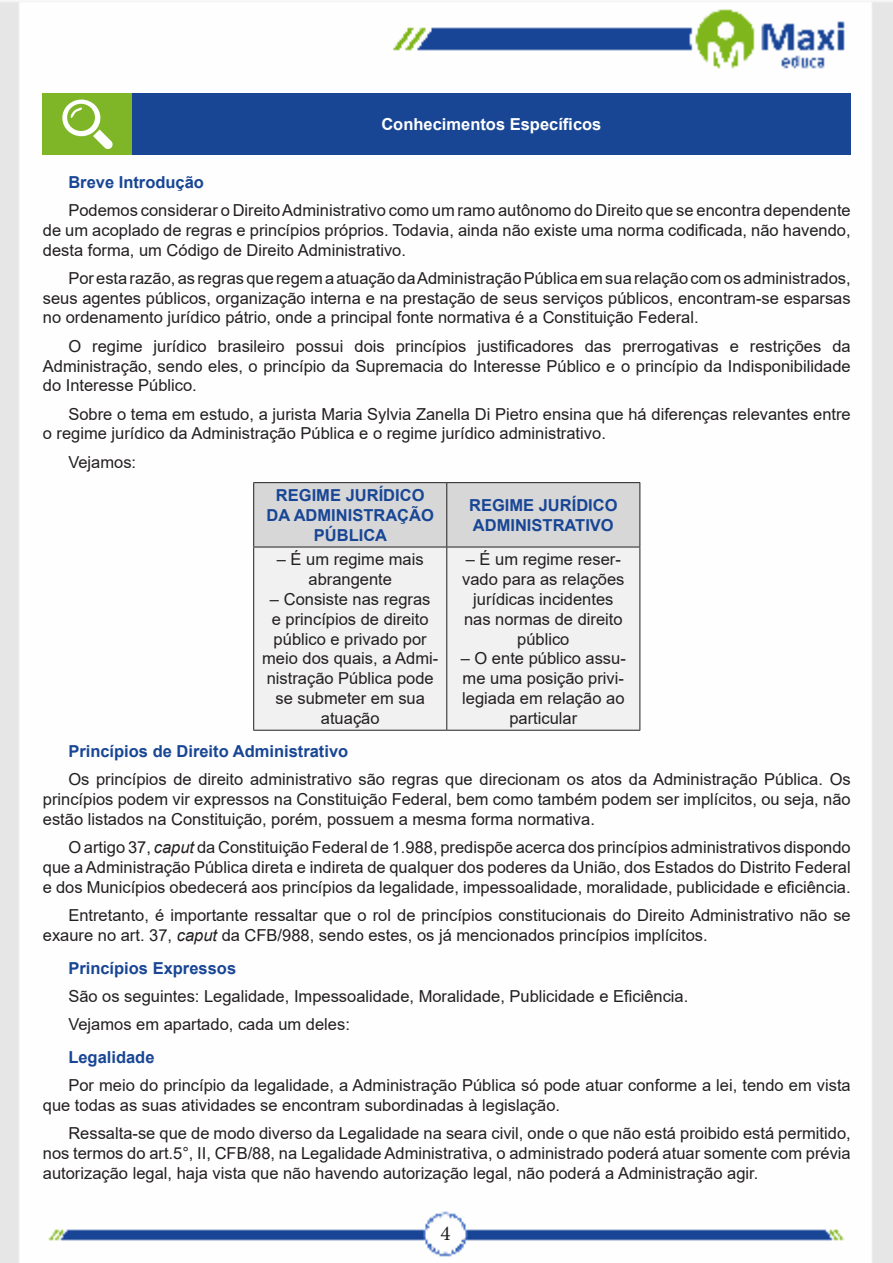
<style>
.page{position:relative;width:893px;height:1263px;background:#fff}
.page>*{position:absolute;margin:0;border:0;box-sizing:border-box;transform-origin:0 0}
.t1{font:21px "Minion Pro";color:#231f20}
.INDICE{font:16.5px/19.8px "Arial";color:#231f20;text-align:justify}
.INDICE-2{font:700 16.5px/19.8px "Arial";color:#184695;text-align:center}
.Titulo_de_Caixa{font:700 16.5px "Arial";color:#fff}
.s1{font-style:italic}
</style>
<div class="page">
<img style="left:0;top:1px;width:893px;height:1262px">
<div style="left:43px;top:94px;width:89px;height:61px;background:#7fb628"></div>
<div style="left:132px;top:94px;width:719px;height:61px;background:#184695"></div>
<svg style="left:62px;top:100px;width:51px;height:49px"></svg>
<div style="left:254px;top:483px;width:385px;height:64px;background:#d7d7d7"></div>
<div style="left:254px;top:548px;width:385px;height:182px;background:#f1f1f1"></div>
<hr style="left:253px;top:482px;width:194px;height:1px;background:#231f20">
<hr style="left:253px;top:483px;width:1px;height:64px;background:#231f20">
<hr style="left:447px;top:482px;width:193px;height:1px;background:#231f20">
<hr style="left:446px;top:483px;width:1px;height:64px;background:#231f20">
<hr style="left:639px;top:483px;width:1px;height:64px;background:#231f20">
<hr style="left:253px;top:547px;width:194px;height:1px;background:#231f20">
<hr style="left:253px;top:547px;width:1px;height:183px;background:#231f20">
<hr style="left:447px;top:547px;width:193px;height:1px;background:#231f20">
<hr style="left:446px;top:547px;width:1px;height:183px;background:#231f20">
<hr style="left:639px;top:547px;width:1px;height:183px;background:#231f20">
<hr style="left:253px;top:730px;width:194px;height:1px;background:#231f20">
<hr style="left:447px;top:730px;width:193px;height:1px;background:#231f20">
<p class="Titulo_de_Caixa" style="left:381px;top:113px;width:222px">Conhecimentos Específicos</p>
<p class="INDICE-2" style="left:68px;top:172px;width:137px">Breve Introdução</p>
<p class="INDICE" style="left:43px;top:200px;width:809px;text-indent:26px">Podemos considerar o Direito Administrativo como um ramo autônomo do Direito que se encontra dependente de um acoplado de regras e princípios próprios. Todavia, ainda não existe uma norma codificada, não havendo, desta forma, um Código de Direito Administrativo.</p>
<p class="INDICE" style="left:43px;top:268px;width:809px;text-indent:26px">Por esta razão, as regras que regem a atuação da Administração Pública em sua relação com os administrados, seus agentes públicos, organização interna e na prestação de seus serviços públicos, encontram-se esparsas no ordenamento jurídico pátrio, onde a principal fonte normativa é a Constituição Federal.</p>
<p class="INDICE" style="left:43px;top:336px;width:809px;text-indent:26px">O regime jurídico brasileiro possui dois princípios justificadores das prerrogativas e restrições da Administração, sendo eles, o princípio da Supremacia do Interesse Público e o princípio da Indisponibilidade do Interesse Público.</p>
<p class="INDICE" style="left:43px;top:404px;width:809px;text-indent:26px">Sobre o tema em estudo, a jurista Maria Sylvia Zanella Di Pietro ensina que há diferenças relevantes entre o regime jurídico da Administração Pública e o regime jurídico administrativo.</p>
<p class="INDICE" style="left:68px;top:452px;width:69px">Vejamos:</p>
<p class="INDICE-2" style="left:266px;top:485px;width:169px">REGIME JURÍDICO<br>DA ADMINISTRAÇÃO<br>PÚBLICA</p>
<p class="INDICE-2" style="left:469px;top:495px;width:150px;text-align:left">REGIME JURÍDICO<br>ADMINISTRATIVO</p>
<p class="INDICE" style="left:277px;top:550px;width:148px;text-align:center">– É um regime mais abrangente</p>
<p class="INDICE" style="left:262px;top:589px;width:178px;text-align:center">– Consiste nas regras<br>e princípios de direito público e privado por meio dos quais, a Admi&shy;nistração Pública pode se submeter em sua atuação</p>
<p class="INDICE" style="left:462px;top:550px;width:164px;text-align:center">– É um regime reser&shy;vado para as relações jurídicas incidentes nas normas de direito público</p>
<p class="INDICE" style="left:461px;top:649px;width:167px;text-align:center">– O ente público assu&shy;me uma posição privi&shy;legiada em relação ao particular</p>
<p class="INDICE-2" style="left:68px;top:742px;width:281px">Princípios de Direito Administrativo</p>
<p class="INDICE" style="left:43px;top:770px;width:809px;text-indent:26px">Os princípios de direito administrativo são regras que direcionam os atos da Administração Pública. Os princípios podem vir expressos na Constituição Federal, bem como também podem ser implícitos, ou seja, não estão listados na Constituição, porém, possuem a mesma forma normativa.</p>
<p class="INDICE" style="left:43px;top:837px;width:809px;text-indent:26px">O artigo 37, <span class="s1">caput</span> da Constituição Federal de 1.988, predispõe acerca dos princípios administrativos dispondo que a Administração Pública direta e indireta de qualquer dos poderes da União, dos Estados do Distrito Federal e dos Municípios obedecerá aos princípios da legalidade, impessoalidade, moralidade, publicidade e eficiência.</p>
<p class="INDICE" style="left:43px;top:905px;width:809px;text-indent:26px">Entretanto, é importante ressaltar que o rol de princípios constitucionais do Direito Administrativo não se exaure no art. 37, <span class="s1">caput</span> da CFB/988, sendo estes, os já mencionados princípios implícitos.</p>
<p class="INDICE-2" style="left:68px;top:958px;width:169px">Princípios Expressos</p>
<p class="INDICE" style="left:68px;top:986px;width:621px">São os seguintes: Legalidade, Impessoalidade, Moralidade, Publicidade e Eficiência.</p>
<p class="INDICE" style="left:68px;top:1014px;width:283px">Vejamos em apartado, cada um deles:</p>
<p class="INDICE-2" style="left:68px;top:1047px;width:88px">Legalidade</p>
<p class="INDICE" style="left:43px;top:1075px;width:809px;text-indent:26px">Por meio do princípio da legalidade, a Administração Pública só pode atuar conforme a lei, tendo em vista que todas as suas atividades se encontram subordinadas à legislação.</p>
<p class="INDICE" style="left:43px;top:1123px;width:809px;text-indent:26px">Ressalta-se que de modo diverso da Legalidade na seara civil, onde o que não está proibido está permitido, nos termos do art.5°, II, CFB/88, na Legalidade Administrativa, o administrado poderá atuar somente com prévia autorização legal, haja vista que não havendo autorização legal, não poderá a Administração agir.</p>
<p class="t1" style="left:440px;top:1219px;width:12px">4</p>
</div>
